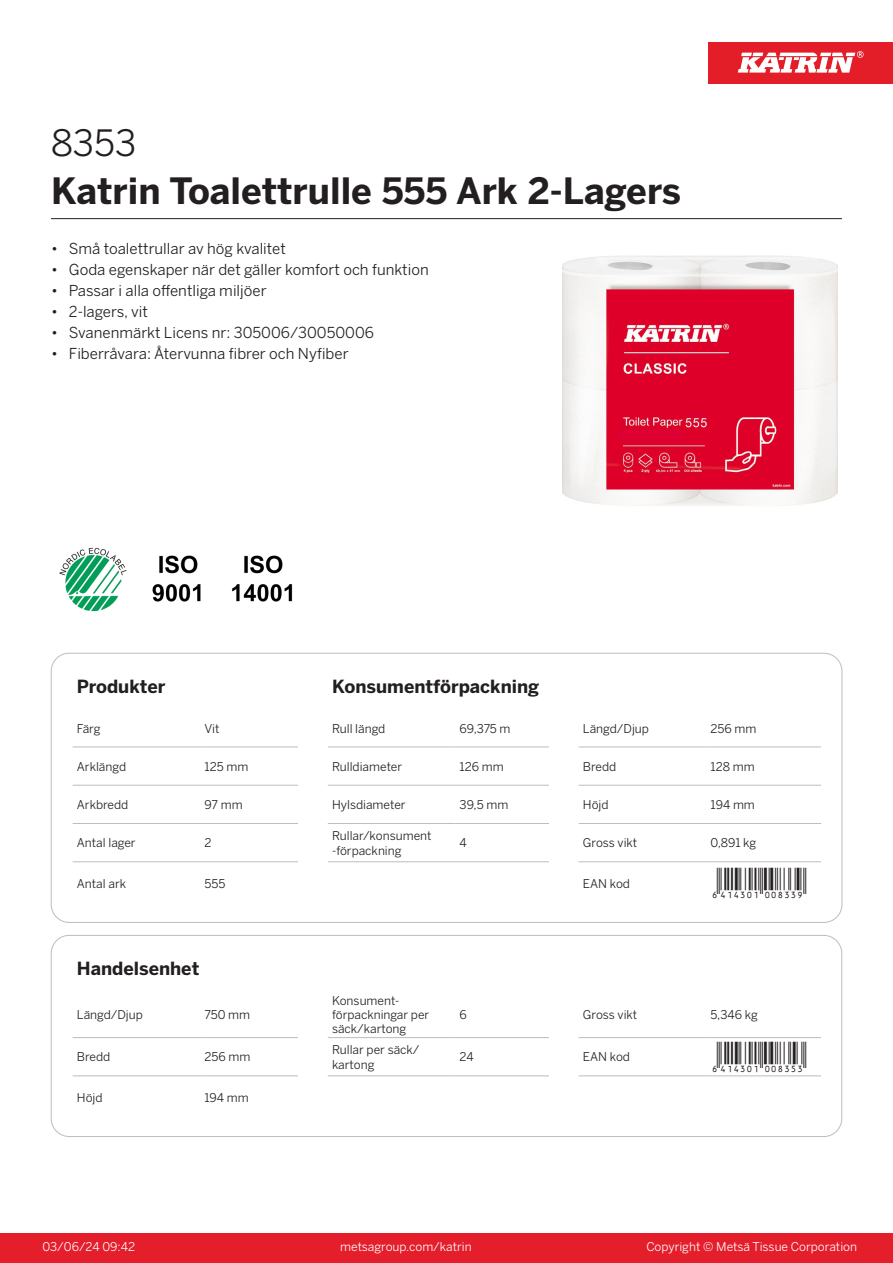
<style>
.page{position:relative;width:893px;height:1263px;background:#fff}
.page>*{position:absolute;margin:0;border:0;box-sizing:border-box;transform-origin:0 0}
.Product_Name{font:700 36px "Benton Sans";color:#231f20}
.External_material_co{font:36px "Benton Sans";color:#231f20}
.T_EAN{font:30px "Viisas EAN Matala";color:#231f20}
.T_TableHeader{font:700 18px "Benton Sans";color:#231f20}
.MarketingBullets{font:15px "Benton Sans";color:#231f20}
.T_TableBody{font:12px/14.4px "Benton Sans";color:#231f20}
.t1{font:12px "Benton Sans";color:#fff}
</style>
<div class="page">
<div style="left:0;top:1233px;width:893px;height:30px;background:#e41e2b"></div>
<div style="left:708px;top:43px;width:185px;height:41px;background:#e31e28"></div>
<svg style="left:738px;top:51px;width:126px;height:22px"></svg>
<hr style="left:73px;top:747px;width:127px;height:1px;background:#bcbdc0">
<hr style="left:200px;top:747px;width:98px;height:1px;background:#bcbdc0">
<hr style="left:328px;top:747px;width:127px;height:1px;background:#bcbdc0">
<hr style="left:455px;top:747px;width:94px;height:1px;background:#bcbdc0">
<hr style="left:579px;top:747px;width:127px;height:1px;background:#bcbdc0">
<hr style="left:706px;top:747px;width:115px;height:1px;background:#bcbdc0">
<hr style="left:73px;top:785px;width:127px;height:1px;background:#bcbdc0">
<hr style="left:200px;top:785px;width:98px;height:1px;background:#bcbdc0">
<hr style="left:328px;top:785px;width:127px;height:1px;background:#bcbdc0">
<hr style="left:455px;top:785px;width:94px;height:1px;background:#bcbdc0">
<hr style="left:579px;top:785px;width:127px;height:1px;background:#bcbdc0">
<hr style="left:706px;top:785px;width:115px;height:1px;background:#bcbdc0">
<hr style="left:73px;top:823px;width:127px;height:1px;background:#bcbdc0">
<hr style="left:200px;top:823px;width:98px;height:1px;background:#bcbdc0">
<hr style="left:328px;top:823px;width:127px;height:1px;background:#bcbdc0">
<hr style="left:455px;top:823px;width:94px;height:1px;background:#bcbdc0">
<hr style="left:579px;top:823px;width:127px;height:1px;background:#bcbdc0">
<hr style="left:706px;top:823px;width:115px;height:1px;background:#bcbdc0">
<hr style="left:73px;top:861px;width:127px;height:1px;background:#bcbdc0">
<hr style="left:200px;top:861px;width:98px;height:1px;background:#bcbdc0">
<hr style="left:328px;top:861px;width:127px;height:1px;background:#bcbdc0">
<hr style="left:455px;top:861px;width:94px;height:1px;background:#bcbdc0">
<hr style="left:579px;top:861px;width:127px;height:1px;background:#bcbdc0">
<hr style="left:706px;top:861px;width:115px;height:1px;background:#bcbdc0">
<hr style="left:73px;top:1037px;width:127px;height:1px;background:#bcbdc0">
<hr style="left:200px;top:1037px;width:98px;height:1px;background:#bcbdc0">
<hr style="left:328px;top:1037px;width:127px;height:1px;background:#bcbdc0">
<hr style="left:455px;top:1037px;width:94px;height:1px;background:#bcbdc0">
<hr style="left:579px;top:1037px;width:127px;height:1px;background:#bcbdc0">
<hr style="left:706px;top:1037px;width:115px;height:1px;background:#bcbdc0">
<hr style="left:73px;top:1075px;width:127px;height:1px;background:#bcbdc0">
<hr style="left:200px;top:1075px;width:98px;height:1px;background:#bcbdc0">
<hr style="left:328px;top:1075px;width:127px;height:1px;background:#bcbdc0">
<hr style="left:455px;top:1075px;width:94px;height:1px;background:#bcbdc0">
<hr style="left:579px;top:1075px;width:127px;height:1px;background:#bcbdc0">
<hr style="left:706px;top:1075px;width:115px;height:1px;background:#bcbdc0">
<div style="left:51px;top:935px;width:791px;height:202px;border:1px solid #bcbdc0;border-radius:18px"></div>
<img style="left:562px;top:255px;width:276px;height:251px">
<img style="left:59px;top:547px;width:68px;height:65px">
<img style="left:152px;top:555px;width:49px;height:47px">
<img style="left:232px;top:555px;width:61px;height:47px">
<hr style="left:51px;top:218px;width:791px;height:1px;background:#231f20">
<p class="External_material_co" style="left:51px;top:121px;width:87px">8353</p>
<p class="Product_Name" style="left:51px;top:168px;width:631px">Katrin Toalettrulle 555 Ark 2-Lagers</p>
<p class="MarketingBullets" style="left:51px;top:239px;width:236px">• Små toalettrullar av hög kvalitet</p>
<p class="MarketingBullets" style="left:51px;top:260px;width:379px">• Goda egenskaper när det gäller komfort och funktion</p>
<p class="MarketingBullets" style="left:51px;top:281px;width:217px">• Passar i alla offentliga miljöer</p>
<p class="MarketingBullets" style="left:51px;top:302px;width:98px">• 2-lagers, vit</p>
<p class="MarketingBullets" style="left:51px;top:323px;width:324px">• Svanenmärkt Licens nr: 305006/30050006</p>
<p class="MarketingBullets" style="left:51px;top:344px;width:299px">• Fiberråvara: Återvunna fibrer och Nyfiber</p>
<p class="T_TableHeader" style="left:77px;top:675px;width:90px">Produkter</p>
<p class="T_TableHeader" style="left:332px;top:675px;width:209px">Konsumentförpackning</p>
<p class="T_TableBody" style="left:77px;top:721px;width:25px">Färg</p>
<p class="T_TableBody" style="left:204px;top:721px;width:16px">Vit</p>
<p class="T_TableBody" style="left:332px;top:721px;width:55px">Rull längd</p>
<p class="T_TableBody" style="left:460px;top:721px;width:52px">69,375 m</p>
<p class="T_TableBody" style="left:583px;top:721px;width:68px">Längd/Djup</p>
<p class="T_TableBody" style="left:710px;top:721px;width:47px">256 mm</p>
<p class="T_TableBody" style="left:77px;top:759px;width:51px">Arklängd</p>
<p class="T_TableBody" style="left:204px;top:759px;width:45px">125 mm</p>
<p class="T_TableBody" style="left:332px;top:759px;width:72px">Rulldiameter</p>
<p class="T_TableBody" style="left:460px;top:759px;width:46px">126 mm</p>
<p class="T_TableBody" style="left:583px;top:759px;width:35px">Bredd</p>
<p class="T_TableBody" style="left:710px;top:759px;width:46px">128 mm</p>
<p class="T_TableBody" style="left:77px;top:797px;width:53px">Arkbredd</p>
<p class="T_TableBody" style="left:204px;top:797px;width:40px">97 mm</p>
<p class="T_TableBody" style="left:332px;top:797px;width:75px">Hylsdiameter</p>
<p class="T_TableBody" style="left:460px;top:797px;width:50px">39,5 mm</p>
<p class="T_TableBody" style="left:583px;top:797px;width:27px">Höjd</p>
<p class="T_TableBody" style="left:710px;top:797px;width:46px">194 mm</p>
<p class="T_TableBody" style="left:77px;top:836px;width:60px">Antal lager</p>
<p class="T_TableBody" style="left:204px;top:836px;width:9px">2</p>
<p class="T_TableBody" style="left:332px;top:829px;width:101px">Rullar/konsument</p>
<p class="T_TableBody" style="left:332px;top:843px;width:71px">-förpackning</p>
<p class="T_TableBody" style="left:460px;top:836px;width:9px">4</p>
<p class="T_TableBody" style="left:583px;top:836px;width:56px">Gross vikt</p>
<p class="T_TableBody" style="left:710px;top:836px;width:47px">0,891 kg</p>
<p class="T_TableBody" style="left:77px;top:876px;width:51px">Antal ark</p>
<p class="T_TableBody" style="left:204px;top:876px;width:22px">555</p>
<p class="T_TableBody" style="left:583px;top:876px;width:49px">EAN kod</p>
<p class="T_EAN" style="left:710px;top:868px;width:97px">*6414301008339*</p>
<p class="T_TableHeader" style="left:77px;top:957px;width:124px">Handelsenhet</p>
<p class="T_TableBody" style="left:77px;top:1007px;width:68px">Längd/Djup</p>
<p class="T_TableBody" style="left:204px;top:1007px;width:47px">750 mm</p>
<p class="T_TableBody" style="left:332px;top:993px;width:99px">Konsument&shy;förpackningar per säck/kartong</p>
<p class="T_TableBody" style="left:460px;top:1007px;width:9px">6</p>
<p class="T_TableBody" style="left:583px;top:1007px;width:56px">Gross vikt</p>
<p class="T_TableBody" style="left:710px;top:1007px;width:49px">5,346 kg</p>
<p class="T_TableBody" style="left:77px;top:1050px;width:35px">Bredd</p>
<p class="T_TableBody" style="left:204px;top:1050px;width:47px">256 mm</p>
<p class="T_TableBody" style="left:332px;top:1043px;width:89px">Rullar per säck/ kartong</p>
<p class="T_TableBody" style="left:460px;top:1050px;width:16px">24</p>
<p class="T_TableBody" style="left:583px;top:1050px;width:49px">EAN kod</p>
<p class="T_EAN" style="left:710px;top:1041px;width:97px">*6414301008353*</p>
<p class="T_TableBody" style="left:77px;top:1090px;width:27px">Höjd</p>
<p class="T_TableBody" style="left:204px;top:1090px;width:46px">194 mm</p>
<p class="t1" style="left:43px;top:1239px;width:94px">03/06/24 09:42</p>
<p class="t1" style="left:340px;top:1239px;width:133px">metsagroup.com/katrin</p>
<p class="t1" style="left:646px;top:1239px;width:212px">Copyright © Metsä Tissue Corporation</p>
</div>
